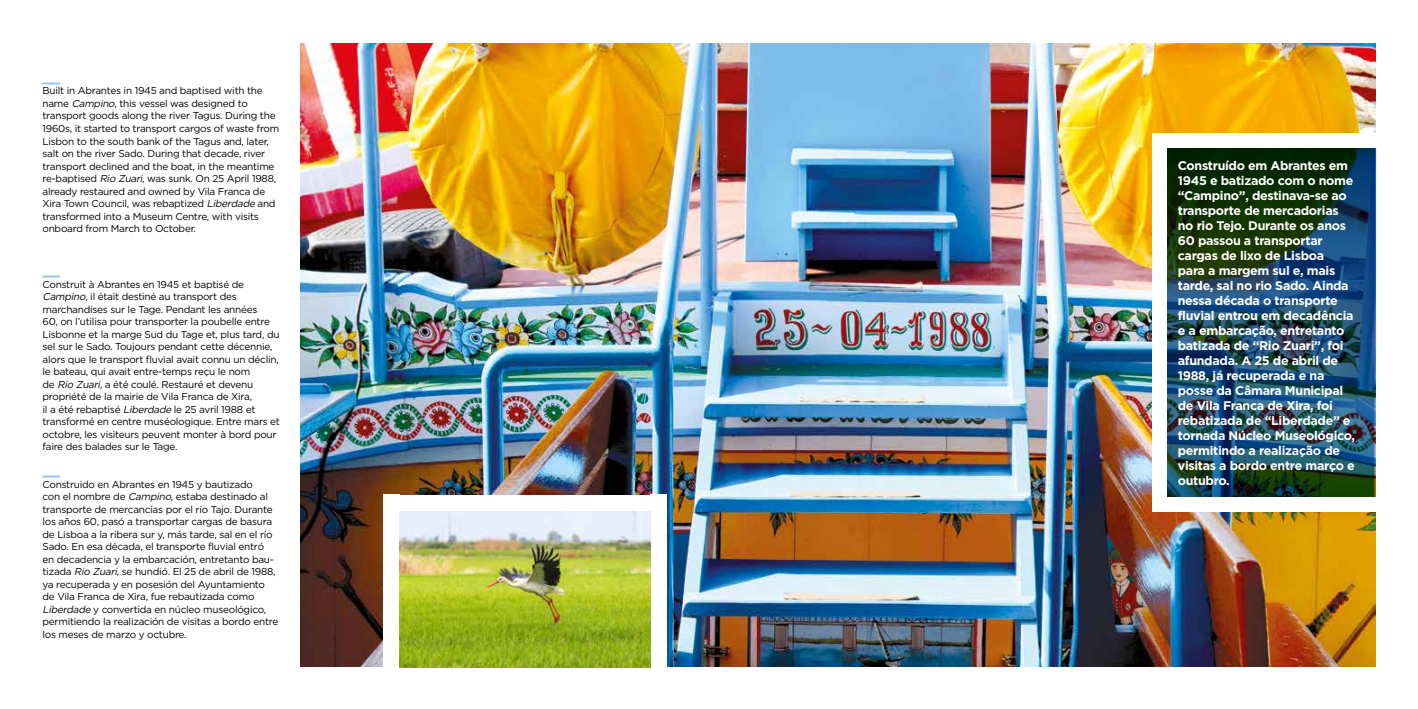
<style>
.page{position:relative;width:1418px;height:709px;background:#fff}
.page>*{position:absolute;margin:0;border:0;box-sizing:border-box;transform-origin:0 0}
.t1{font:700 15px "Gotham";color:#84c3ec}
.t2{font:700 12.5px/15px "Gotham";letter-spacing:-.025em;color:#fff}
.t3{font:10px/12.5px "Gotham";letter-spacing:-.025em;color:#000}
.s1{font-style:italic}
</style>
<div class="page">
<img style="left:301px;top:43px;width:1074px;height:623px">
<div style="left:383px;top:495px;width:283px;height:16px;background:#fff"></div>
<div style="left:383px;top:495px;width:16px;height:172px;background:#fff"></div>
<div style="left:650px;top:495px;width:16px;height:172px;background:#fff"></div>
<img style="left:399px;top:511px;width:251px;height:156px">
<img style="left:1166px;top:148px;width:209px;height:349px">
<div style="left:1152px;top:497px;width:265px;height:14px;background:#fff"></div>
<div style="left:1152px;top:133px;width:265px;height:14px;background:#fff"></div>
<div style="left:1152px;top:133px;width:14px;height:378px;background:#fff"></div>
<h1 class="t1" style="left:43px;top:68px;width:19px">__</h1>
<p class="t3" style="left:43px;top:84px;width:238px">Built in Abrantes in 1945 and baptised with the name <span class="s1">Campino</span>, this vessel was designed to transport goods along the river Tagus. During the 1960s, it started to transport cargos of waste from Lisbon to the south bank of the Tagus and, later, salt on the river Sado. During that decade, river transport declined and the boat, in the meantime re-baptised <span class="s1">Rio Zuari,</span>was sunk. On 25 April 1988, already restaured and owned by Vila Franca de Xira Town Council, was rebaptized <span class="s1">Liberdade</span> and transformed into a Museum Centre, with visits onboard from March to October.</p>
<h1 class="t1" style="left:43px;top:261px;width:19px">__</h1>
<p class="t3" style="left:43px;top:278px;width:239px">Construit à Abrantes en 1945 et baptisé de <span class="s1">Campino</span>, il était destiné au transport des marchandises sur le Tage. Pendant les années<br>60, on l’utilisa pour transporter la poubelle entre Lisbonne et la marge Sud du Tage et, plus tard, du sel sur le Sado. Toujours pendant cette décennie, alors que le transport fluvial avait connu un déclin, le bateau, qui avait entre-temps reçu le nom<br>de <span class="s1">Rio Zuari</span>, a été coulé. Restauré et devenu propriété de la mairie de Vila Franca de Xira,<br>il a été rebaptisé <span class="s1">Liberdade</span> le 25 avril 1988 et transformé en centre muséologique. Entre mars et octobre, les visiteurs peuvent monter à bord pour faire des balades sur le Tage.</p>
<h1 class="t1" style="left:43px;top:461px;width:19px">__</h1>
<p class="t3" style="left:43px;top:478px;width:237px">Construido en Abrantes en 1945 y bautizado<br>con el nombre de <span class="s1">Campino</span>, estaba destinado al transporte de mercancías por el río Tajo. Durante los años 60, pasó a transportar cargas de basura de Lisboa a la ribera sur y, más tarde, sal en el río Sado. En esa década, el transporte fluvial entró en decadencia y la embarcación, entretanto bau&shy;tizada <span class="s1">Rio Zuari</span>, se hundió. El 25 de abril de 1988, ya recuperada y en posesión del Ayuntamiento de Vila Franca de Xira, fue rebautizada como <span class="s1">Liberdade</span> y convertida en núcleo museológico, permitiendo la realización de visitas a bordo entre los meses de marzo y octubre.</p>
<p class="t2" style="left:1177px;top:158px;width:179px">Construído em Abrantes em<br>1945 e batizado com o nome “Campino”, destinava-se ao transporte de mercadorias no rio Tejo. Durante os anos<br>60 passou a transportar cargas de lixo de Lisboa<br>para a margem sul e, mais tarde, sal no rio Sado. Ainda nessa década o transporte fluvial entrou em decadência e a embarcação, entretanto batizada de “Rio Zuari”, foi afundada. A 25 de abril de<br>1988, já recuperada e na posse da Câmara Municipal de Vila Franca de Xira, foi rebatizada de “Liberdade” e tornada Núcleo Museológico, permitindo a realização de visitas a bordo entre março e outubro.</p>
</div>
